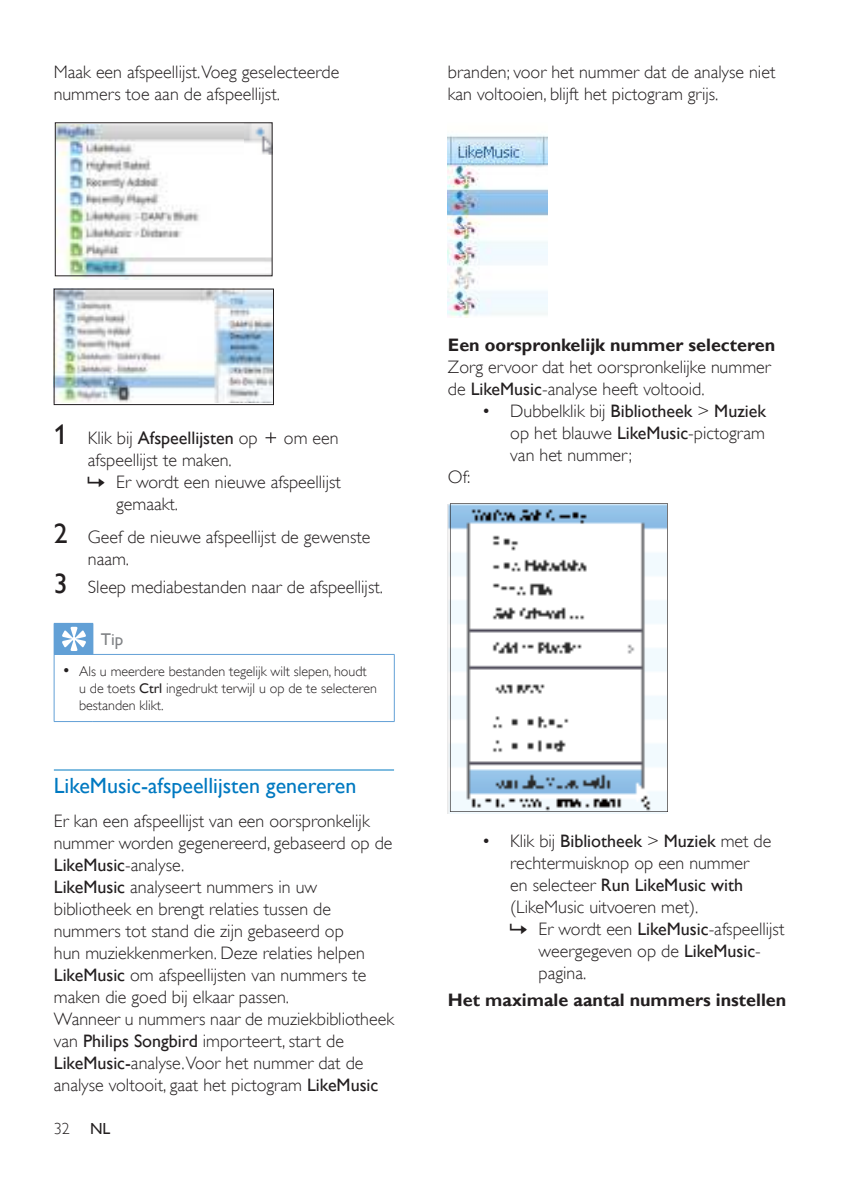
<style>
.page{position:relative;width:842px;height:1191px;background:#fff}
.page>*{position:absolute;margin:0;border:0;box-sizing:border-box;transform-origin:0 0}
.t1{font:22px "Gill Sans Alt One WGL";color:#0079c1}
.t2{font:18px/22px "Gill Sans Alt One WGL Light";color:#231f20}
.t3{font:18px "Gill Sans Alt One WGL";color:#231f20}
.t4{font:700 18px "Gill Sans Alt One WGL";color:#231f20}
.t5{font:17px "Gill Sans Alt One WGL";color:#808285}
.t6{font:16px "Gill Sans Alt One WGL Light";color:#231f20}
.t7{font:16px "Gill Sans Alt One WGL";color:#231f20}
.t8{font:14px/17px "Gill Sans Alt One WGL Light";color:#231f20}
.s1{font-size:28px}
.s2{font-family:"Gill Sans Alt One WGL Light"}
.s3{font-family:"Gill Sans Alt One WGL";font-size:28px}
.s4{font-family:"Gill Sans Alt One WGL"}
</style>
<div class="page">
<hr style="left:54px;top:769px;width:340px;height:1px;background:#0079c1">
<svg style="left:265px;top:432px;width:12px;height:12px"></svg>
<div style="left:54px;top:623px;width:39px;height:31px;background:#62a0d6"></div>
<hr style="left:54px;top:654px;width:1px;height:67px;background:#62a0d6">
<hr style="left:394px;top:654px;width:1px;height:67px;background:#62a0d6">
<hr style="left:54px;top:721px;width:39px;height:1px;background:#62a0d6">
<hr style="left:93px;top:721px;width:302px;height:1px;background:#62a0d6">
<hr style="left:93px;top:623px;width:1px;height:31px;background:#62a0d6">
<hr style="left:93px;top:654px;width:302px;height:1px;background:#62a0d6">
<svg style="left:62px;top:627px;width:24px;height:24px"></svg>
<svg style="left:54px;top:122px;width:220px;height:283px"></svg>
<img style="left:448px;top:135px;width:100px;height:183px">
<svg style="left:450px;top:503px;width:218px;height:309px"></svg>
<p class="t2" style="left:54px;top:63px;width:287px">Maak een afspeellijst.Voeg geselecteerde nummers toe aan de afspeellijst.</p>
<p class="t2" style="left:448px;top:63px;width:329px">branden; voor het nummer dat de analyse niet kan voltooien, blijft het pictogram grijs.</p>
<p class="t3" style="left:54px;top:430px;width:205px"><span class="s1">1</span> <span class="s2">Klik bij</span> Afspeellijsten <span class="s2">op</span></p>
<p class="t2" style="left:284px;top:428px;width:56px">om een</p>
<p class="t2" style="left:116px;top:450px;width:226px;text-indent:-28px">afspeellijst te maken.<br>Er wordt een nieuwe afspeellijst gemaakt.</p>
<p class="t2" style="left:88px;top:527px;width:284px;text-indent:-34px"><span class="s3">2</span> Geef de nieuwe afspeellijst de gewenste naam.</p>
<p class="t2" style="left:54px;top:577px;width:331px"><span class="s3">3</span> Sleep mediabestanden naar de afspeellijst.</p>
<p class="t5" style="left:101px;top:632px;width:24px">Tip</p>
<p class="t8" style="left:79px;top:664px;width:299px">Als u meerdere bestanden tegelijk wilt slepen, houdt u de toets <span class="s4">Ctrl</span> ingedrukt terwijl u op de te selecteren bestanden klikt.</p>
<p class="t1" style="left:54px;top:776px;width:304px">LikeMusic-afspeellijsten genereren</p>
<p class="t2" style="left:54px;top:811px;width:340px">Er kan een afspeellijst van een oorspronkelijk nummer worden gegenereerd, gebaseerd op de</p>
<p class="t3" style="left:54px;top:857px;width:132px">LikeMusic<span class="s2">-analyse.</span></p>
<p class="t2" style="left:54px;top:877px;width:342px"><span class="s4">LikeMusic</span> analyseert nummers in uw bibliotheek en brengt relaties tussen de nummers tot stand die zijn gebaseerd op<br>hun muziekkenmerken. Deze relaties helpen <span class="s4">LikeMusic</span> om afspeellijsten van nummers te maken die goed bij elkaar passen.<br>Wanneer u nummers naar de muziekbibliotheek van <span class="s4">Philips Songbird</span> importeert, start de <span class="s4">LikeMusic-</span>analyse.Voor het nummer dat de analyse voltooit, gaat het pictogram <span class="s4">LikeMusic</span></p>
<p class="t6" style="left:54px;top:1122px;width:18px">32</p>
<p class="t7" style="left:90px;top:1122px;width:22px">NL</p>
<p class="t4" style="left:448px;top:337px;width:329px">Een oorspronkelijk nummer selecteren</p>
<p class="t2" style="left:448px;top:357px;width:324px">Zorg ervoor dat het oorspronkelijke nummer de <span class="s4">LikeMusic</span>-analyse heeft voltooid.</p>
<p class="t3" style="left:510px;top:403px;width:257px"><span class="s2">Dubbelklik bij</span> Bibliotheek <span class="s2">&gt;</span> Muziek</p>
<p class="t2" style="left:510px;top:423px;width:256px">op het blauwe <span class="s4">LikeMusic</span>-pictogram van het nummer;</p>
<p class="t2" style="left:448px;top:467px;width:24px">Of:</p>
<p class="t3" style="left:510px;top:833px;width:263px"><span class="s2">Klik bij</span> Bibliotheek <span class="s2">&gt;</span> Muziek <span class="s2">met de</span></p>
<p class="t2" style="left:510px;top:853px;width:240px">rechtermuisknop op een nummer</p>
<p class="t3" style="left:510px;top:877px;width:234px"><span class="s2">en selecteer</span> Run LikeMusic with</p>
<p class="t2" style="left:539px;top:897px;width:247px;text-indent:-28px">(LikeMusic uitvoeren met).<br>Er wordt een <span class="s4">LikeMusic</span>-afspeellijst weergegeven op de <span class="s4">LikeMusic&shy;</span>pagina.</p>
<p class="t4" style="left:448px;top:992px;width:340px">Het maximale aantal nummers instellen</p>
</div>
